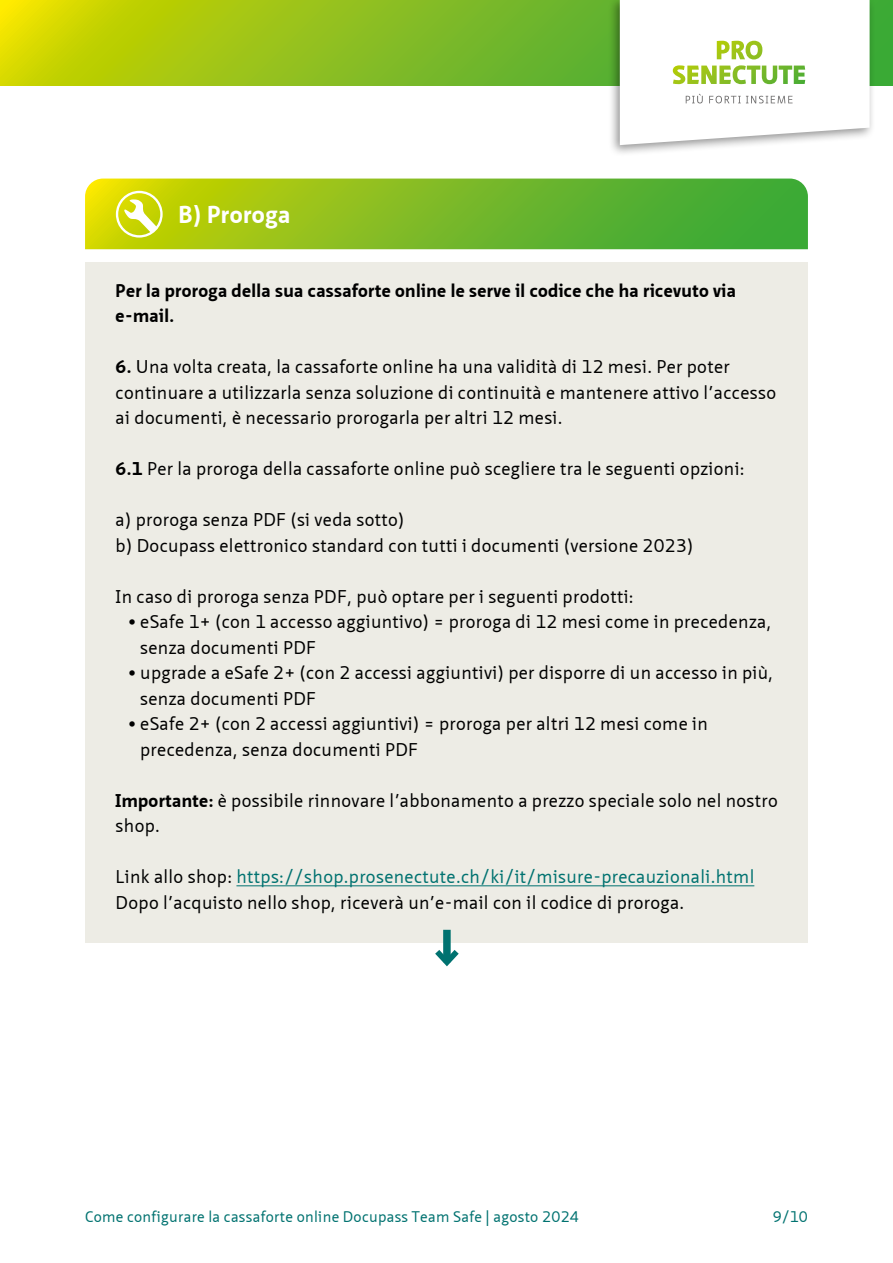
<style>
.page{position:relative;width:893px;height:1263px;background:#fff}
.page>*{position:absolute;margin:0;border:0;box-sizing:border-box;transform-origin:0 0}
.t1{font:700 24px "Neue Sans Pro";letter-spacing:.02em;color:#fff}
.t2{font:18px/25.5px "Neue Sans Pro";letter-spacing:.02em;color:#000}
.t3{font:700 18px/25.5px "Neue Sans Pro";letter-spacing:.02em;color:#000}
.t4{font:15px "Neue Sans Pro";letter-spacing:.02em;color:#007270}
.s1{font-weight:700}
.s2{color:#007270}
</style>
<div class="page">
<svg style="left:0;top:0;width:893px;height:85px;background:#95c21a"></svg>
<div style="left:608px;top:0;width:268px;height:157px;background:#000;opacity:.43"></div>
<svg style="left:620px;top:0;width:250px;height:145px"></svg>
<div style="left:85px;top:262px;width:723px;height:681px;background:#edece5"></div>
<hr style="left:236px;top:885px;width:518px;height:1px;background:#007270">
<svg style="left:85px;top:179px;width:723px;height:70px;background:#7bbb23"></svg>
<svg style="left:116px;top:191px;width:47px;height:47px"></svg>
<div style="left:443px;top:930px;width:8px;height:32px;background:#007270"></div>
<svg style="left:435px;top:944px;width:24px;height:23px"></svg>
<h1 class="t1" style="left:178px;top:199px;width:113px">B) Proroga</h1>
<p class="t3" style="left:116px;top:277px;width:622px">Per la proroga della sua cassaforte online le serve il codice che ha ricevuto via e-mail.</p>
<p class="t2" style="left:116px;top:354px;width:662px"><span class="s1">6.</span> Una volta creata, la cassaforte online ha una validità di 12 mesi. Per poter continuare a utilizzarla senza soluzione di continuità e mantenere attivo l’accesso ai documenti, è necessario prorogarla per altri 12 mesi.</p>
<p class="t2" style="left:116px;top:456px;width:630px"><span class="s1">6.1</span> Per la proroga della cassaforte online può scegliere tra le seguenti opzioni:</p>
<p class="t2" style="left:116px;top:507px;width:579px">a) proroga senza PDF (si veda sotto)<br>b) Docupass elettronico standard con tutti i documenti (versione 2023)</p>
<p class="t2" style="left:116px;top:583px;width:519px">In caso di proroga senza PDF, può optare per i seguenti prodotti:</p>
<p class="t2" style="left:140px;top:609px;width:633px;text-indent:-12px"><span class="s1">•</span> eSafe 1+ (con 1 accesso aggiuntivo) = proroga di 12 mesi come in precedenza, senza documenti PDF</p>
<p class="t2" style="left:140px;top:660px;width:635px;text-indent:-12px"><span class="s1">•</span> upgrade a eSafe 2+ (con 2 accessi aggiuntivi) per disporre di un accesso in più, senza documenti PDF</p>
<p class="t2" style="left:140px;top:711px;width:569px;text-indent:-12px"><span class="s1">•</span> eSafe 2+ (con 2 accessi aggiuntivi) = proroga per altri 12 mesi come in precedenza, senza documenti PDF</p>
<p class="t2" style="left:116px;top:787px;width:664px"><span class="s1">Importante:</span> è possibile rinnovare l’abbonamento a prezzo speciale solo nel nostro shop.</p>
<p class="t2" style="left:116px;top:864px;width:640px">Link allo shop: <span class="s2">https://shop.prosenectute.ch/ki/it/misure-precauzionali.html<br></span>Dopo l’acquisto nello shop, riceverà un’e-mail con il codice di proroga.</p>
<p class="t4" style="left:85px;top:1207px;width:495px">Come configurare la cassaforte online Docupass Team Safe | agosto 2024</p>
<p class="t4" style="left:773px;top:1207px;width:37px">9/10</p>
</div>
